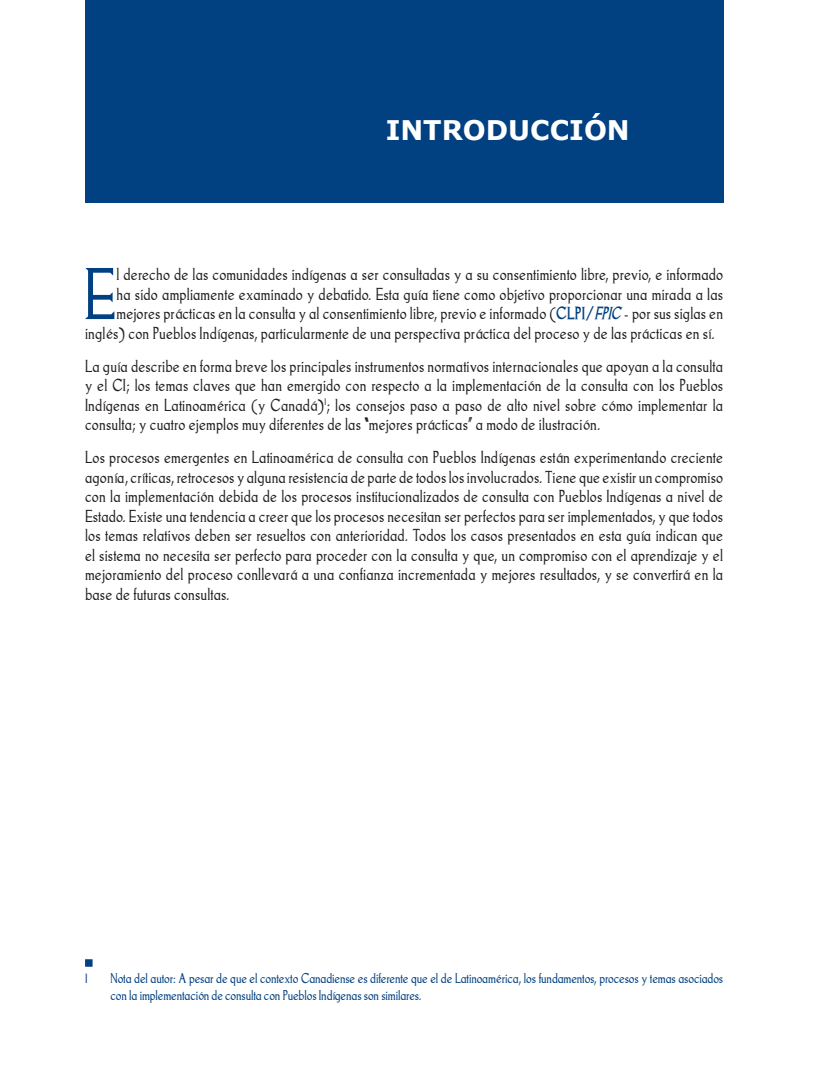
<style>
.page{position:relative;width:821px;height:1089px;background:#fff}
.page>*{position:absolute;margin:0;border:0;box-sizing:border-box;transform-origin:0 0}
.t1{font:69.75px "Goodfish";color:#014081}
.t2{font:700 27px "Verdana";color:#fff}
.t3{font:16.5px/19.5px "Goodfish";letter-spacing:.01em;color:#231f20;text-align:justify}
.t4{font:13.5px/16.2px "Goodfish";letter-spacing:-.01em;color:#014081}
.s1{font-weight:700;color:#014081}
.s2{font-weight:700;font-style:italic;color:#014081}
</style>
<div class="page">
<div style="left:85px;top:959px;width:8px;height:7px;background:#014081"></div>
<div style="left:85px;top:0;width:638px;height:202px;background:#014081"></div>
<h2 class="t2" style="left:386px;top:113px;width:246px">INTRODUCCIÓN</h2>
<h1 class="t1" style="left:84px;top:253px;width:33px">E</h1>
<p class="t3" style="left:116px;top:264px;width:608px">l derecho de las comunidades indígenas a ser consultadas y a su consentimiento libre, previo, e informado</p>
<p class="t3" style="left:116px;top:284px;width:608px">ha sido ampliamente examinado y debatido. Esta guía tiene como objetivo proporcionar una mirada a las</p>
<p class="t3" style="left:116px;top:303px;width:608px">mejores prácticas en la consulta y al consentimiento libre, previo e informado (<span class="s1">CLPI/</span><span class="s2">FPIC</span> - por sus siglas en</p>
<p class="t3" style="left:85px;top:323px;width:631px">inglés) con Pueblos Indígenas, particularmente de una perspectiva práctica del proceso y de las prácticas en sí.</p>
<p class="t3" style="left:85px;top:356px;width:639px">La guía describe en forma breve los principales instrumentos normativos internacionales que apoyan a la consulta y el CI; los temas claves que han emergido con respecto a la implementación de la consulta con los Pueblos Indígenas en Latinoamérica (y Canadá)<sup>1</sup>; los consejos paso a paso de alto nivel sobre cómo implementar la consulta; y cuatro ejemplos muy diferentes de las “mejores prácticas” a modo de ilustración.</p>
<p class="t3" style="left:85px;top:448px;width:639px">Los procesos emergentes en Latinoamérica de consulta con Pueblos Indígenas están experimentando creciente agonía, críticas, retrocesos y alguna resistencia de parte de todos los involucrados. Tiene que existir un compromiso con la implementación debida de los procesos institucionalizados de consulta con Pueblos Indígenas a nivel de Estado. Existe una tendencia a creer que los procesos necesitan ser perfectos para ser implementados, y que todos los temas relativos deben ser resueltos con anterioridad. Todos los casos presentados en esta guía indican que el sistema no necesita ser perfecto para proceder con la consulta y que, un compromiso con el aprendizaje y el mejoramiento del proceso conllevará a una confianza incrementada y mejores resultados, y se convertirá en la base de futuras consultas.</p>
<p class="t4" style="left:85px;top:970px;width:4px">1</p>
<p class="t4" style="left:111px;top:970px;width:614px">Nota del autor: A pesar de que el contexto Canadiense es diferente que el de Latinoamérica, los fundamentos, procesos y temas asociados con la implementación de consulta con Pueblos Indígenas son similares.</p>
</div>
